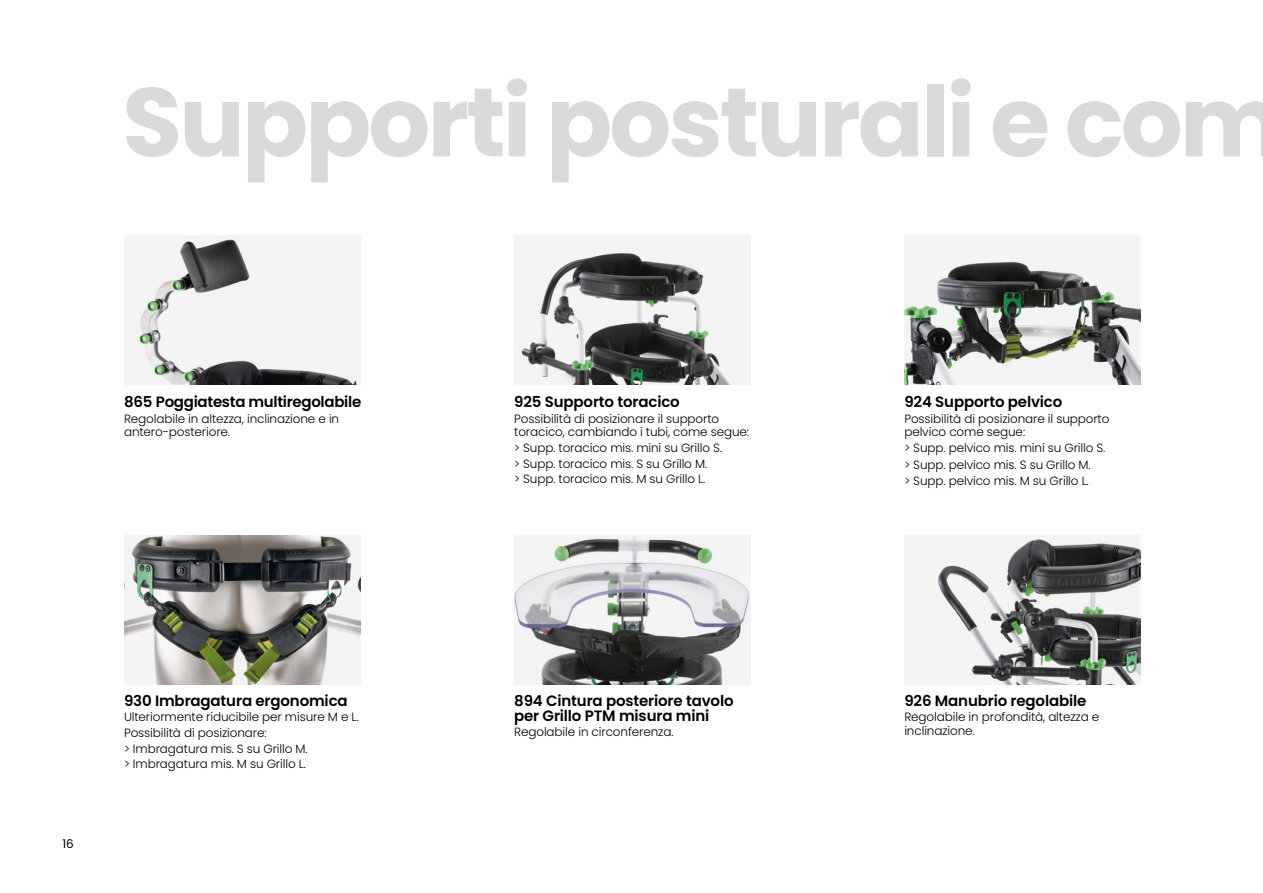
<style>
.page{position:relative;width:1263px;height:893px;background:#fff}
.page>*{position:absolute;margin:0;border:0;box-sizing:border-box;transform-origin:0 0}
.t1{font:700 97.5px "Poppins";letter-spacing:-.03em;color:#dadada}
.t2{font:600 15px/15px "Poppins";letter-spacing:-.01em;color:#000}
.t3{font:300 12px/15.6px "Poppins";letter-spacing:-.01em;color:#000}
.t4{font:12px "Poppins";color:#000}
</style>
<div class="page">
<img style="left:124px;top:235px;width:236px;height:149px">
<img style="left:124px;top:536px;width:236px;height:149px">
<img style="left:904px;top:235px;width:236px;height:149px">
<img style="left:904px;top:536px;width:236px;height:149px">
<img style="left:514px;top:235px;width:236px;height:149px">
<img style="left:514px;top:536px;width:236px;height:149px">
<h1 class="t1" style="left:122px;top:66px;width:1162px">Supporti posturali e com</h1>
<p class="t2" style="left:124px;top:394px;width:239px">865 Poggiatesta multiregolabile</p>
<p class="t3" style="left:124px;top:412px;width:217px;line-height:13.5px">Regolabile in altezza, inclinazione e in antero-posteriore.</p>
<p class="t4" style="left:62px;top:837px;width:13px">16</p>
<p class="t2" style="left:124px;top:693px;width:225px">930 Imbragatura ergonomica</p>
<p class="t3" style="left:124px;top:709px;width:236px">Ulteriormente riducibile per misure M e L.<br>Possibilità di posizionare:<br>&gt; Imbragatura mis. S su Grillo M.<br>&gt; Imbragatura mis. M su Grillo L.</p>
<p class="t2" style="left:514px;top:394px;width:167px">925 Supporto toracico</p>
<p class="t3" style="left:514px;top:412px;width:236px;line-height:13.5px">Possibilità di posizionare il supporto toracico, cambiando i tubi, come segue:</p>
<p class="t3" style="left:514px;top:440px;width:209px">&gt; Supp. toracico mis. mini su Grillo S. &gt; Supp. toracico mis. S su Grillo M.<br>&gt; Supp. toracico mis. M su Grillo L.</p>
<p class="t2" style="left:514px;top:693px;width:221px">894 Cintura posteriore tavolo per Grillo PTM misura mini</p>
<p class="t3" style="left:514px;top:724px;width:161px">Regolabile in circonferenza.</p>
<p class="t2" style="left:904px;top:394px;width:159px">924 Supporto pelvico</p>
<p class="t3" style="left:904px;top:412px;width:207px;line-height:13.5px">Possibilità di posizionare il supporto pelvico come segue:</p>
<p class="t3" style="left:904px;top:439px;width:203px;line-height:17.1px">&gt; Supp. pelvico mis. mini su Grillo S. &gt; Supp. pelvico mis. S su Grillo M.</p>
<p class="t3" style="left:904px;top:473px;width:186px">&gt; Supp. pelvico mis. M su Grillo L.</p>
<p class="t2" style="left:904px;top:693px;width:184px">926 Manubrio regolabile</p>
<p class="t3" style="left:904px;top:710px;width:197px;line-height:13.5px">Regolabile in profondità, altezza e inclinazione.</p>
</div>
